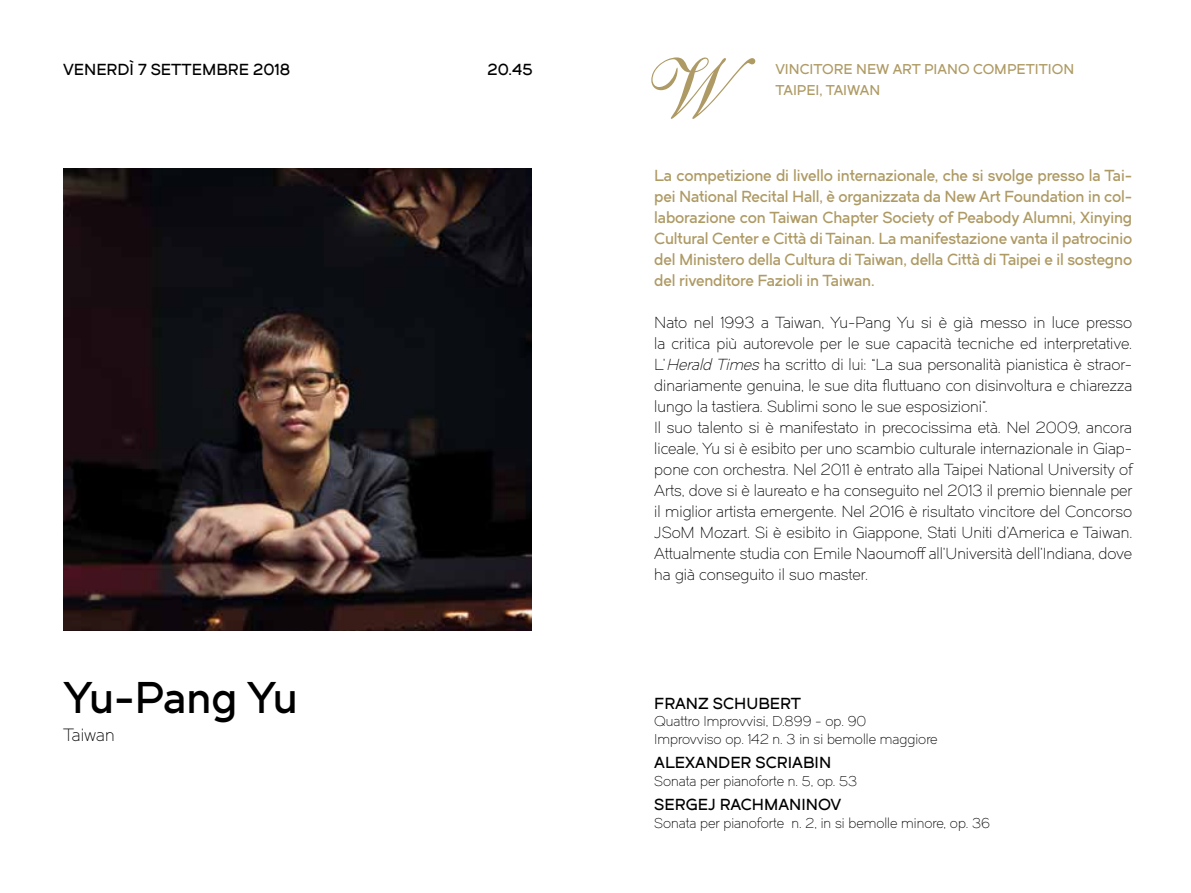
<style>
.page{position:relative;width:1191px;height:893px;background:#fff}
.page>*{position:absolute;margin:0;border:0;box-sizing:border-box;transform-origin:0 0}
.t1{font:82.77px "Shelley Allegro BT";color:#ae9a64}
.t2{font:43.75px "Dual 600";letter-spacing:-.02em;color:#000}
.t3{font:17.5px "Dual 300";color:#000}
.t4{font:15.75px/21px "Dual 300";color:#000}
.t5{font:15.75px/21px "Dual 600";letter-spacing:-.01em;color:#ae9a64;text-align:justify}
.t6{font:15.75px "Dual 600";color:#000}
.t7{font:14px/17.5px "Dual 300";color:#000}
.t8{font:14px/21px "Dual 600";color:#ae9a64}
.s1{font-style:italic}
</style>
<div class="page">
<img style="left:63px;top:169px;width:468px;height:461px">
<p class="t6" style="left:63px;top:60px;width:229px">VENERDÌ 7 SETTEMBRE 2018</p>
<p class="t6" style="left:487px;top:60px;width:46px">20.45</p>
<h1 class="t1" style="left:643px;top:39px;width:79px">W</h1>
<p class="t8" style="left:775px;top:58px;width:300px">VINCITORE NEW ART PIANO COMPETITION<br>TAIPEI, TAIWAN</p>
<h2 class="t2" style="left:63px;top:669px;width:236px">Yu-Pang Yu</h2>
<p class="t3" style="left:63px;top:724px;width:53px">Taiwan</p>
<p class="t5" style="left:654px;top:165px;width:479px">La competizione di livello internazionale, che si svolge presso la Tai&shy;pei National Recital Hall, è organizzata da New Art Foundation in col&shy;laborazione con Taiwan Chapter Society of Peabody Alumni, Xinying Cultural Center e Città di Tainan. La manifestazione vanta il patrocinio del Ministero della Cultura di Taiwan, della Città di Taipei e il sostegno del rivenditore Fazioli in Taiwan.</p>
<p class="t4" style="left:654px;top:312px;width:480px">Nato nel 1993 a Taiwan, Yu-Pang Yu si è già messo in luce presso la critica più autorevole per le sue capacità tecniche ed interpretative.<br>L’<span class="s1">Herald Times</span>ha scritto di lui: “La sua personalità pianistica è straor&shy;dinariamente genuina, le sue dita fluttuano con disinvoltura e chiarezza lungo la tastiera. Sublimi sono le sue esposizioni“.<br>Il suo talento si è manifestato in precocissima età. Nel 2009, ancora liceale, Yu si è esibito per uno scambio culturale internazionale in Giap&shy;pone con orchestra. Nel 2011 è entrato alla Taipei National University of Arts, dove si è laureato e ha conseguito nel 2013 il premio biennale per il miglior artista emergente. Nel 2016 è risultato vincitore del Concorso JSoM Mozart. Si è esibito in Giappone, Stati Uniti d’America e Taiwan.<br>Attualmente studia con Emile Naoumoff all’Università dell’Indiana, dove ha già conseguito il suo master.</p>
<p class="t6" style="left:654px;top:693px;width:148px">FRANZ SCHUBERT</p>
<p class="t7" style="left:654px;top:713px;width:285px">Quattro Improvvisi, D.899 - op. 90<br>Improvviso op. 142 n. 3 in si bemolle maggiore</p>
<p class="t6" style="left:654px;top:753px;width:178px">ALEXANDER SCRIABIN</p>
<p class="t7" style="left:654px;top:772px;width:204px">Sonata per pianoforte n. 5, op. 53</p>
<p class="t6" style="left:654px;top:795px;width:189px">SERGEJ RACHMANINOV</p>
<p class="t7" style="left:654px;top:814px;width:337px">Sonata per pianoforte n. 2, in si bemolle minore, op. 36</p>
</div>
